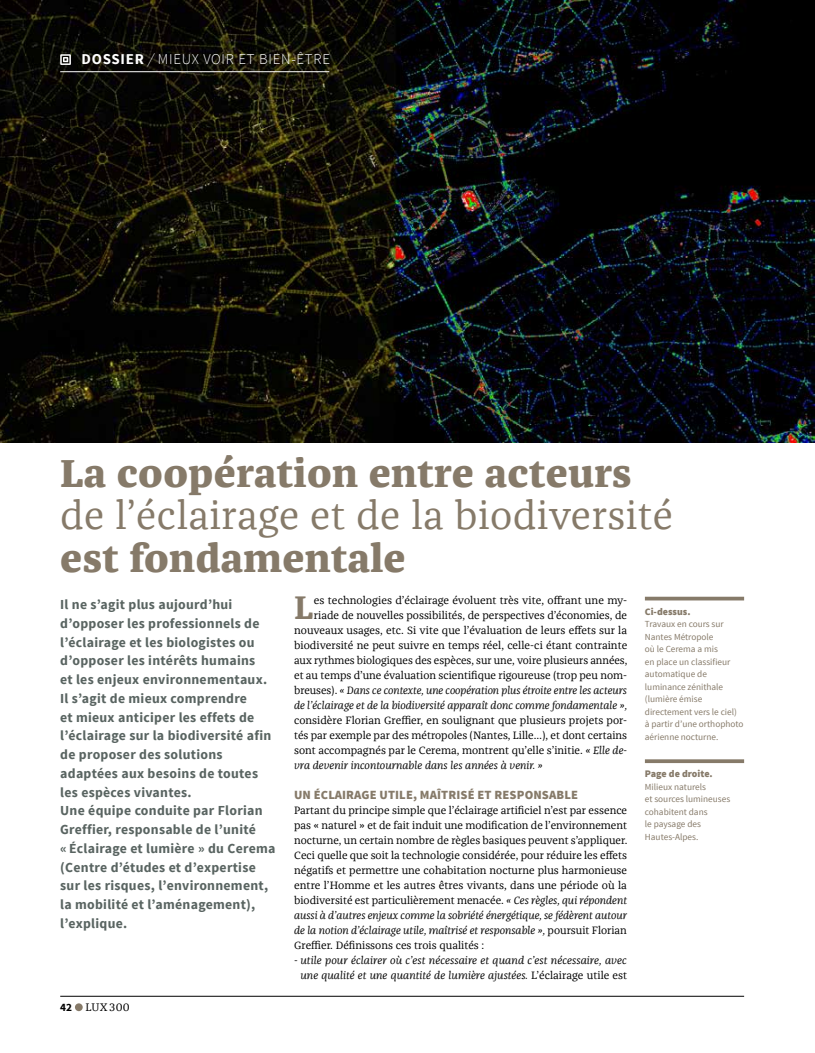
<style>
.page{position:relative;width:815px;height:1053px;background:#fff}
.page>*{position:absolute;margin:0;border:0;box-sizing:border-box;transform-origin:0 0}
.t1{font:800 40px "Franziska Offc";letter-spacing:.01em;color:#867a69}
.t2{font:40px "Franziska Offc";letter-spacing:.01em;color:#867a69}
.t3{font:700 33.5px "Franziska Offc";color:#867a69}
.t4{font:300 15px "Source Sans Pro";letter-spacing:.05em;color:#fff}
.t5{font:700 13.75px/18.8px "Source Sans Pro";letter-spacing:.02em;color:#596461}
.t6{font:900 12.5px "Source Sans Pro";letter-spacing:.01em;color:#867a69}
.t7{font:11.25px "Franziska Offc";color:#000}
.t8{font:11px/15px "Franziska Offc";color:#000;text-align:justify}
.t9{font:italic 11px/15px "Franziska Offc";color:#000;text-align:center}
.t10{font:900 10px "Source Sans Pro";color:#867a69}
.t11{font:9.25px/12.5px "Source Sans Pro";color:#867a69}
.s1{font-weight:700}
.s2{font-style:italic}
.s3{font-style:normal}
.s4{font-family:"Source Sans Pro";font-weight:700}
</style>
<div class="page">
<div style="left:75px;top:1003px;width:8px;height:8px;background:#867a69;border-radius:50%"></div>
<hr style="left:60px;top:995px;width:684px;height:1px;background:#000">
<img style="left:0;top:0;width:815px;height:442px">
<hr style="left:60px;top:71px;width:269px;height:1px;background:#fff">
<svg style="left:60px;top:54px;width:11px;height:11px"></svg>
<svg style="left:645px;top:596px;width:99px;height:4px"></svg>
<svg style="left:645px;top:759px;width:99px;height:4px"></svg>
<h3 class="t4" style="left:81px;top:50px;width:250px"><span class="s1">DOSSIER</span> <span class="s2">/</span> MIEUX VOIR ET BIEN-ÊTRE</h3>
<h1 class="t1" style="left:60px;top:449px;width:573px">La coopération entre acteurs</h1>
<h1 class="t2" style="left:60px;top:493px;width:614px">de l’éclairage et de la biodiversité</h1>
<h1 class="t1" style="left:60px;top:534px;width:347px">est fondamentale</h1>
<h2 class="t3" style="left:294px;top:588px;width:21px">L</h2>
<p class="t8" style="left:294px;top:593px;width:335px;text-align:right">es technologies d’éclairage évoluent très vite, offrant une my&shy;riade de nouvelles possibilités, de perspectives d’économies, de nouveaux usages, etc. Si vite que l’évaluation de leurs effets sur la biodiversité ne peut suivre en temps réel, celle-ci étant contrainte aux rythmes biologiques des espèces, sur une, voire plusieurs années, et au temps d’une évaluation scientifique rigoureuse (trop peu nom&shy;breuses). <span class="s2">« Dans ce contexte, une coopération plus étroite entre les acteurs de l’éclairage et de la biodiversité apparaît donc comme fondamentale »,</span></p>
<p class="t8" style="left:294px;top:713px;width:335px">considère Florian Greffier, en soulignant que plusieurs projets por&shy;tés par exemple par des métropoles (Nantes, Lille…), et dont certains sont accompagnés par le Cerema, montrent qu’elle s’initie. <span class="s2">« Elle de&shy;vra devenir incontournable dans les années à venir. »</span></p>
<p class="t6" style="left:294px;top:786px;width:285px">UN ÉCLAIRAGE UTILE, MAÎTRISÉ ET RESPONSABLE</p>
<p class="t8" style="left:294px;top:803px;width:335px">Partant du principe simple que l’éclairage artificiel n’est par essence pas « naturel » et de fait induit une modification de l’environnement nocturne, un certain nombre de règles basiques peuvent s’appliquer.<br>Ceci quelle que soit la technologie considérée, pour réduire les effets négatifs et permettre une cohabitation nocturne plus harmonieuse entre l’Homme et les autres êtres vivants, dans une période où la biodiversité est particulièrement menacée. <span class="s2">« Ces règles, qui répondent aussi à d’autres enjeux comme la sobriété énergétique, se fédèrent autour de la notion d’éclairage utile, maîtrisé et responsable »,</span> poursuit Florian Greffier. Définissons ces trois qualités :</p>
<p class="t9" style="left:294px;top:953px;width:335px">- utile pour éclairer où c’est nécessaire et quand c’est nécessaire, avec une qualité et une quantité de lumière ajustées. <span class="s3">L’éclairage utile est</span></p>
<p class="t5" style="left:60px;top:595px;width:217px">Il ne s’agit plus aujourd’hui d’opposer les professionnels de l’éclairage et les biologistes ou d’opposer les intérêts humains<br>et les enjeux environnementaux.<br>Il s’agit de mieux comprendre<br>et mieux anticiper les effets de l’éclairage sur la biodiversité afin de proposer des solutions adaptées aux besoins de toutes les espèces vivantes.<br>Une équipe conduite par Florian<br>Greffier, responsable de l’unité<br>« Éclairage et lumière » du Cerema (Centre d’études et d’expertise sur les risques, l’environnement, la mobilité et l’aménagement), l’explique.</p>
<p class="t10" style="left:645px;top:604px;width:47px">Ci-dessus.</p>
<p class="t11" style="left:645px;top:618px;width:100px">Travaux en cours sur<br>Nantes Métropole<br>où le Cerema a mis<br>en place un classifieur automatique de luminance zénithale (lumière émise directement vers le ciel) à partir d’une orthophoto aérienne nocturne.</p>
<p class="t10" style="left:645px;top:767px;width:69px">Page de droite.</p>
<p class="t11" style="left:645px;top:780px;width:87px">Milieux naturels<br>et sources lumineuses cohabitent dans<br>le paysage des<br>Hautes-Alpes.</p>
<p class="t7" style="left:60px;top:1000px;width:71px"><span class="s4">42</span> LUX300</p>
</div>
